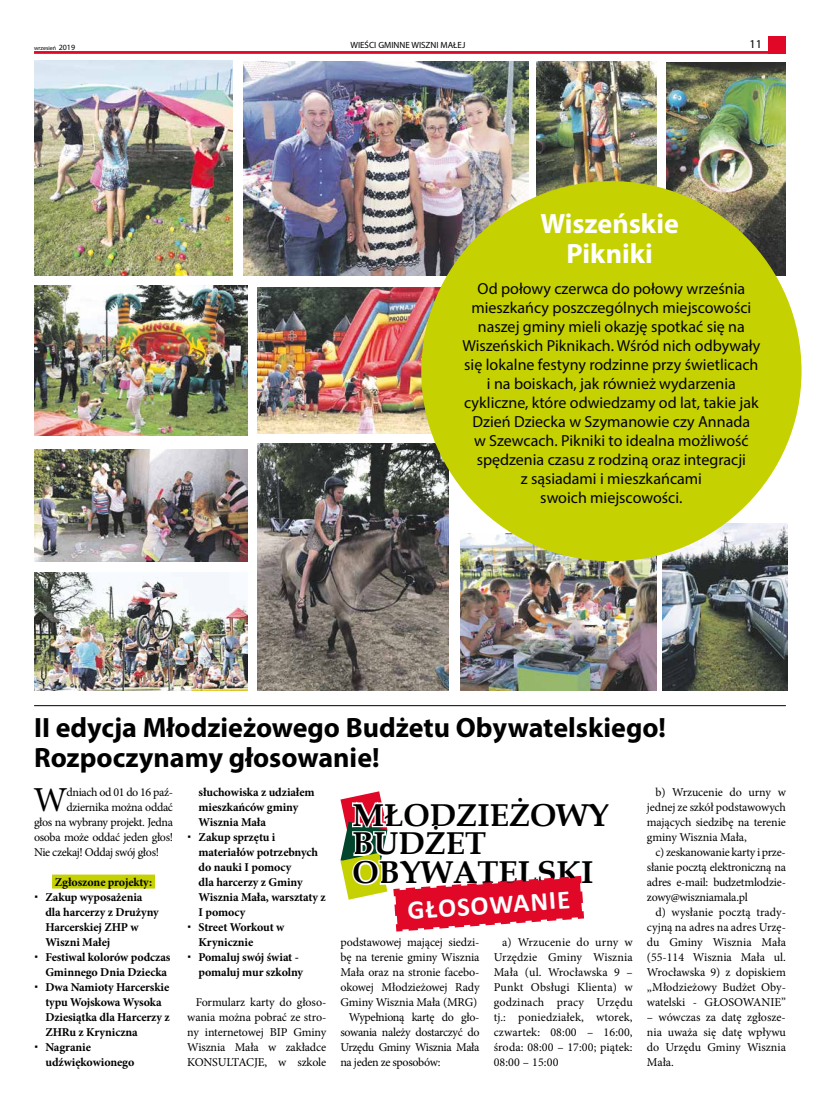
<style>
.page{position:relative;width:820px;height:1106px;background:#fff}
.page>*{position:absolute;margin:0;border:0;box-sizing:border-box;transform-origin:0 0}
.t1{font:35.1px "Minion Pro";color:#000}
.t2{font:700 31.6px/28.8px "Book Antiqua";color:#000}
.t3{font:700 28px/30px "Myriad Pro";color:#000}
.t4{font:700 28px/30px "Myriad Pro";color:#fff;text-align:center}
.t5{font:700 26.6px "Calibri";color:#fff}
.t6{font:16px/19px "Myriad Pro";color:#000;text-align:center}
.t7{font:12px/15px "Minion Pro";letter-spacing:-.01em;color:#000;text-align:justify}
.t8{font:700 12px/15px "Minion Pro";letter-spacing:-.01em;color:#000}
.t9{font:12px "Minion Pro";letter-spacing:-.045em;color:#000}
.t10{font:12px "Myriad Pro";color:#000}
.t11{font:9px "Myriad Pro";color:#000}
.t12{font:6px "Myriad Pro";color:#000}
.s1{font-size:8px}
</style>
<div class="page">
<hr style="left:34px;top:51px;width:751px;height:3px;background:#e10727">
<div style="left:768px;top:37px;width:17px;height:17px;background:#e10727"></div>
<img style="left:34px;top:60px;width:198px;height:216px">
<img style="left:243px;top:62px;width:285px;height:214px">
<img style="left:34px;top:449px;width:213px;height:112px">
<img style="left:257px;top:443px;width:191px;height:247px">
<img style="left:257px;top:287px;width:183px;height:147px">
<img style="left:662px;top:523px;width:125px;height:167px">
<img style="left:666px;top:62px;width:119px;height:214px">
<img style="left:536px;top:62px;width:120px;height:134px">
<img style="left:34px;top:285px;width:213px;height:150px">
<img style="left:34px;top:572px;width:213px;height:118px">
<img style="left:460px;top:533px;width:196px;height:157px">
<div style="left:421px;top:181px;width:380px;height:380px;background:#c5d100;border-radius:50%"></div>
<div style="left:52px;top:874px;width:103px;height:14px;background:#c5d100"></div>
<hr style="left:34px;top:705px;width:751px;height:1px;background:#000">
<img style="left:340px;top:553px;width:271px;height:379px">
<p class="t12" style="left:34px;top:44px;width:43px">wrzesień <span class="s1">2019</span></p>
<p class="t11" style="left:350px;top:40px;width:116px">WIEŚCI GMINNE WISZNI MAŁEJ</p>
<p class="t10" style="left:749px;top:37px;width:14px">11</p>
<h3 class="t4" style="left:540px;top:207px;width:140px">Wiszeńskie<br>Pikniki</h3>
<p class="t6" style="left:462px;top:278px;width:299px">Od połowy czerwca do połowy września mieszkańcy poszczególnych miejscowości naszej gminy mieli okazję spotkać się na Wiszeńskich Piknikach. Wśród nich odbywały się lokalne festyny rodzinne przy świetlicach i na boiskach, jak również wydarzenia cykliczne, które odwiedzamy od lat, takie jak Dzień Dziecka w Szymanowie czy Annada<br>w Szewcach. Pikniki to idealna możliwość spędzenia czasu z rodziną oraz integracji<br>z sąsiadami i mieszkańcami<br>swoich miejscowości.</p>
<h3 class="t3" style="left:34px;top:711px;width:633px">II edycja Młodzieżowego Budżetu Obywatelskiego!<br>Rozpoczynamy głosowanie!</h3>
<h1 class="t1" style="left:33px;top:776px;width:36px">W</h1>
<p class="t7" style="left:66px;top:784px;width:108px">dniach od 01 do 16 paź-</p>
<p class="t7" style="left:646px;top:784px;width:141px;text-indent:9px">b) Wrzucenie do urny w jednej ze szkół podstawowych mających siedzibę na terenie gminy Wisznia Mała,</p>
<p class="t7" style="left:646px;top:844px;width:140px;text-indent:9px">c) zeskanowanie karty i prze&shy;słanie pocztą elektroniczną na adres e-mail: budzetmlodzie&shy;zowy@wiszniamala.pl</p>
<p class="t7" style="left:646px;top:904px;width:140px;text-indent:9px">d) wysłanie pocztą trady&shy;cyjną na adres na adres Urzę&shy;du Gminy Wisznia Mała (55-114 Wisznia Mała ul.<br>Wrocławska 9) z dopiskiem „Młodzieżowy Budżet Oby&shy;watelski - GŁOSOWANIE”</p>
<p class="t7" style="left:646px;top:1009px;width:140px">– wówczas za datę zgłosze&shy;nia uważa się datę wpływu do Urzędu Gminy Wisznia Mała.</p>
<p class="t8" style="left:198px;top:784px;width:129px">słuchowiska z udziałem mieszkańców gminy<br>Wisznia Mała<br>Zakup sprzętu i materiałów potrzebnych do nauki I pomocy<br>dla harcerzy z Gminy<br>Wisznia Mała, warsztaty z<br>I pomocy<br>Street Workout w<br>Krynicznie<br>Pomaluj swój świat - pomaluj mur szkolny</p>
<p class="t7" style="left:187px;top:994px;width:141px;text-indent:9px">Formularz karty do głoso&shy;wania można pobrać ze stro&shy;ny internetowej BIP Gminy Wisznia Mała w zakładce KONSULTACJE, w szkole</p>
<h2 class="t2" style="left:352px;top:800px;width:258px">MŁODZIEŻOWY<br>BUDŻET<br>OBYWATELSKI</h2>
<h3 class="t5" style="left:406px;top:891px;width:164px;rotate:-4deg">GŁOSOWANIE</h3>
<p class="t7" style="left:66px;top:799px;width:108px">dziernika można oddać</p>
<p class="t7" style="left:34px;top:814px;width:140px">głos na wybrany projekt. Jedna</p>
<p class="t7" style="left:34px;top:829px;width:140px">osoba może oddać jeden głos!</p>
<p class="t7" style="left:34px;top:844px;width:126px">Nie czekaj! Oddaj swój głos!</p>
<p class="t8" style="left:45px;top:874px;width:126px;text-indent:10px">Zgłoszone projekty:<br>Zakup wyposażenia<br>dla harcerzy z Drużyny<br>Harcerskiej ZHP w<br>Wiszni Małej<br>Festiwal kolorów podczas<br>Gminnego Dnia Dziecka<br>Dwa Namioty Harcerskie typu Wojskowa Wysoka<br>Dziesiątka dla Harcerzy z<br>ZHRu z Kryniczna<br>Nagranie udźwiękowionego</p>
<p class="t7" style="left:340px;top:934px;width:140px">podstawowej mającej siedzi-</p>
<p class="t7" style="left:340px;top:949px;width:140px">bę na terenie gminy Wisznia</p>
<p class="t7" style="left:340px;top:964px;width:140px">Mała oraz na stronie facebo-</p>
<p class="t7" style="left:340px;top:979px;width:141px">okowej Młodzieżowej Rady</p>
<p class="t7" style="left:340px;top:994px;width:138px">Gminy Wisznia Mała (MRG)</p>
<p class="t7" style="left:349px;top:1009px;width:132px">Wypełnioną kartę do gło-</p>
<p class="t7" style="left:340px;top:1024px;width:140px">sowania należy dostarczyć do</p>
<p class="t9" style="left:340px;top:1038px;width:140px">Urzędu Gminy Wisznia Mała</p>
<p class="t7" style="left:340px;top:1054px;width:102px">na jeden ze sposobów:</p>
<p class="t7" style="left:493px;top:934px;width:141px;text-indent:9px">a) Wrzucenie do urny w Urzędzie Gminy Wisznia Mała (ul. Wrocławska 9 – Punkt Obsługi Klienta) w godzinach pracy Urzędu tj.: poniedziałek, wtorek, czwartek: 08:00 – 16:00, środa: 08:00 – 17:00; piątek:<br>08:00 – 15:00</p>
</div>
